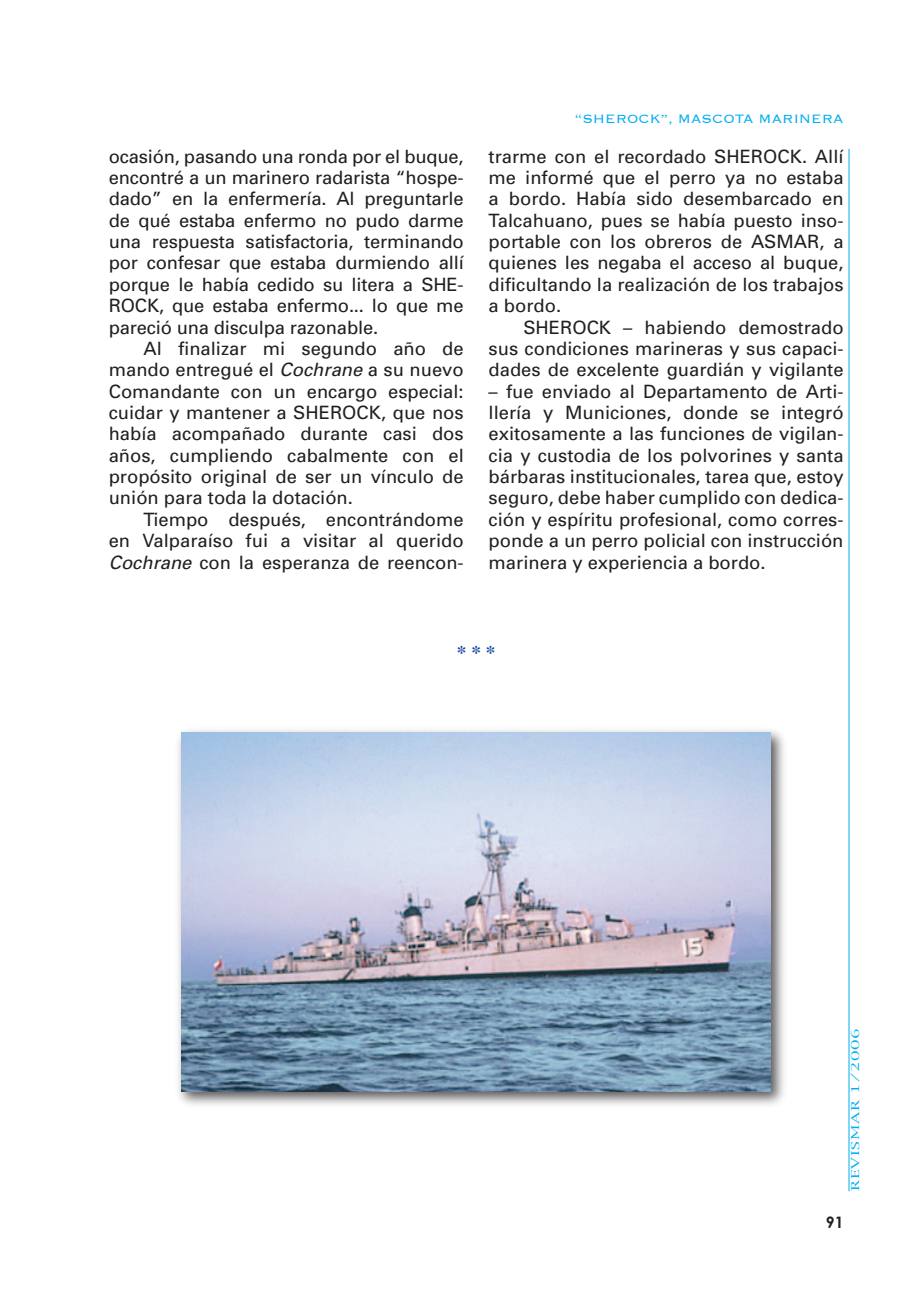
<style>
.page{position:relative;width:916px;height:1306px;background:#fff}
.page>*{position:absolute;margin:0;border:0;box-sizing:border-box;transform-origin:0 0}
.t1{font:700 19.25px "Times";color:#18469d}
.t2{font:18.38px/21.3px "Univers";color:#231f20;text-align:justify}
.t3{font:300 15.75px "Copperplate";color:#00aeef}
.t4{font:700 15.75px "Century Gothic";color:#231f20}
.t5{font:10.5px "New York";letter-spacing:.05em;color:#00aeef;scale:1.5 1}
.s1{font-style:italic}
</style>
<div class="page">
<hr style="left:848px;top:149px;width:1px;height:1042px;background:#00aeef">
<div style="left:174px;top:725px;width:614px;height:385px;background:#231f20;opacity:.75"></div>
<img style="left:181px;top:733px;width:589px;height:358px">
<p class="t2" style="left:109px;top:146px;width:356px">ocasión, pasando una ronda por el buque, encontré a un marinero radarista “hospe&shy;dado” en la enfermería. Al preguntarle de qué estaba enfermo no pudo darme una respuesta satisfactoria, terminando por confesar que estaba durmiendo allí porque le había cedido su litera a SHE-ROCK, que estaba enfermo... lo que me pareció una disculpa razonable.</p>
<p class="t2" style="left:109px;top:338px;width:356px;text-indent:35px">Al finalizar mi segundo año de mando entregué el <span class="s1">Cochrane</span> a su nuevo Comandante con un encargo especial: cuidar y mantener a SHEROCK, que nos había acompañado durante casi dos años, cumpliendo cabalmente con el propósito original de ser un vínculo de unión para toda la dotación.</p>
<p class="t2" style="left:109px;top:509px;width:356px;text-indent:35px">Tiempo después, encontrándome en Valparaíso fui a visitar al querido <span class="s1">Cochrane</span> con la esperanza de reencon-</p>
<p class="t3" style="left:574px;top:108px;width:270px">“SHEROCK”, MASCOTA MARINERA</p>
<p class="t2" style="left:488px;top:146px;width:356px">trarme con el recordado SHEROCK. Allí me informé que el perro ya no estaba a bordo. Había sido desembarcado en Talcahuano, pues se había puesto inso&shy;portable con los obreros de ASMAR, a quienes les negaba el acceso al buque, dificultando la realización de los trabajos a bordo.</p>
<p class="t2" style="left:488px;top:316px;width:356px;text-indent:35px">SHEROCK – habiendo demostrado sus condiciones marineras y sus capaci&shy;dades de excelente guardián y vigilante</p>
<p class="t2" style="left:488px;top:380px;width:356px">– fue enviado al Departamento de Arti&shy;llería y Municiones, donde se integró exitosamente a las funciones de vigilan&shy;cia y custodia de los polvorines y santa bárbaras institucionales, tarea que, estoy seguro, debe haber cumplido con dedica&shy;ción y espíritu profesional, como corres&shy;ponde a un perro policial con instrucción marinera y experiencia a bordo.</p>
<p class="t1" style="left:456px;top:634px;width:40px">* * *</p>
<p class="t4" style="left:825px;top:1212px;width:19px">91</p>
<p class="t5" style="left:848px;top:1191px;width:110px;rotate:-90deg">REVISMAR 1/2006</p>
</div>
